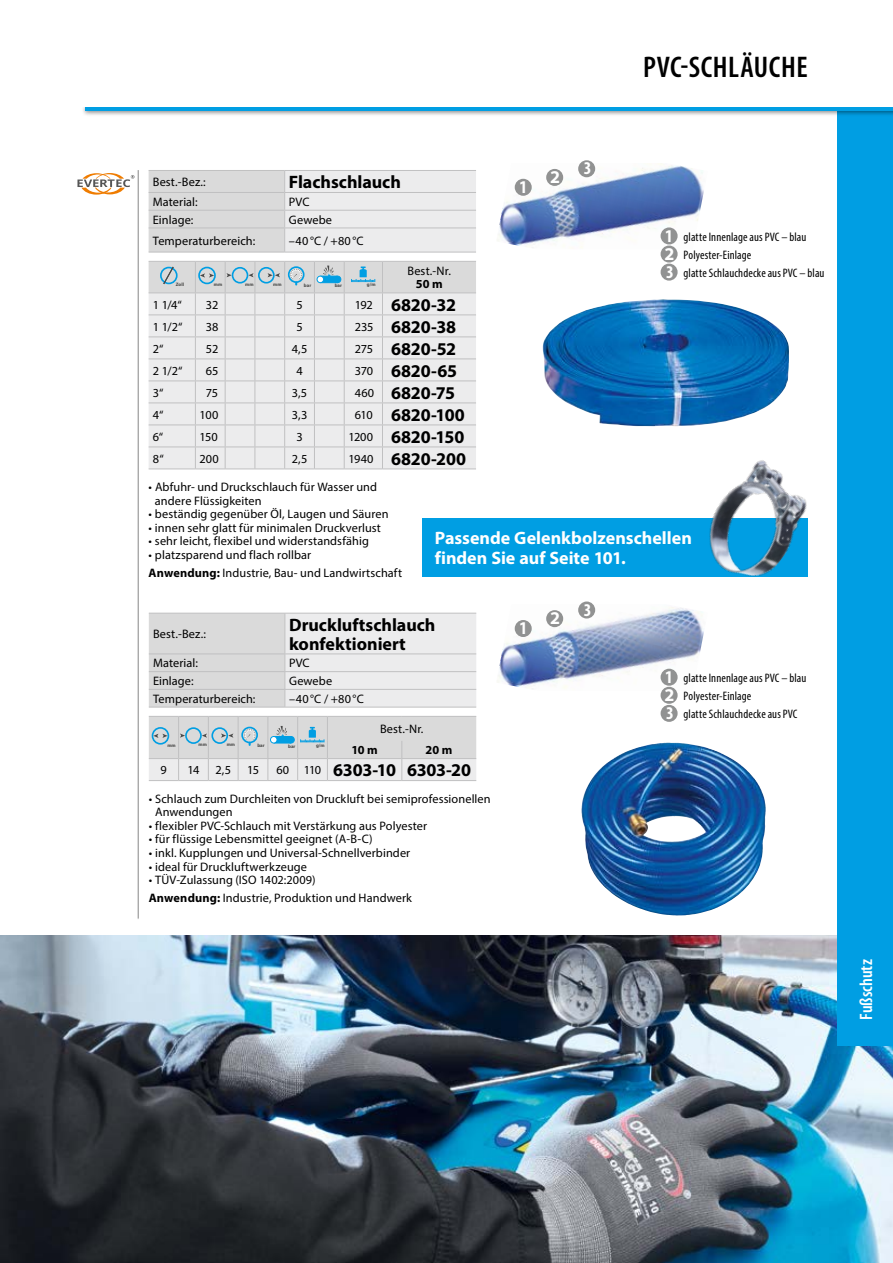
<style>
.page{position:relative;width:893px;height:1263px;background:#fff}
.page>*{position:absolute;margin:0;border:0;box-sizing:border-box;transform-origin:0 0}
.t1{font:600 condensed 30px "Myriad Pro";letter-spacing:.02em;color:#000}
.t2{font:700 18px/18.8px "Myriad Pro";letter-spacing:-.005em;color:#000}
.t3{font:700 18px/19.5px "Myriad Pro";color:#fff}
.t4{font:600 condensed 18px "Myriad Pro";color:#fff}
.t5{font:700 condensed 18px "Myriad Pro";color:#fff}
.t6{font:12.3px/13.5px "Myriad Pro";letter-spacing:.01em;color:#000}
.t7{font:condensed 12.3px/18px "Myriad Pro";letter-spacing:.01em;color:#000}
.t8{font:700 12.3px "Myriad Pro";color:#000}
.t9{font:700 4.8px "Myriad Pro";color:#494948}
.s1{font-weight:700;font-size:18px;color:#fff}
.s2{font-weight:700;font-stretch:normal;font-size:18px;color:#fff}
.s3{font-weight:400;font-size:12.3px}
.s4{font-weight:700}
</style>
<div class="page">
<hr style="left:138px;top:170px;width:1px;height:1044px;background:#878786">
<img style="left:543px;top:299px;width:246px;height:127px">
<svg style="left:149px;top:170px;width:327px;height:82px;background:#e2e2e2"></svg>
<hr style="left:149px;top:252px;width:136px;height:1px;background:#c0c0c1">
<hr style="left:285px;top:252px;width:191px;height:1px;background:#c0c0c1">
<svg style="left:149px;top:261px;width:327px;height:209px;background:#e4e5e7"></svg>
<svg style="left:149px;top:613px;width:327px;height:94px;background:#e2e2e3"></svg>
<hr style="left:149px;top:707px;width:136px;height:1px;background:#c0c0c1">
<hr style="left:285px;top:707px;width:191px;height:1px;background:#c0c0c1">
<svg style="left:149px;top:716px;width:327px;height:65px;background:#d7dcde"></svg>
<img style="left:581px;top:743px;width:185px;height:172px">
<img style="left:497px;top:604px;width:207px;height:87px">
<div style="left:515px;top:620px;width:17px;height:17px;background:#919292;border-radius:50%"></div>
<div style="left:546px;top:610px;width:17px;height:17px;background:#919292;border-radius:50%"></div>
<div style="left:578px;top:601px;width:17px;height:17px;background:#919292;border-radius:50%"></div>
<img style="left:497px;top:163px;width:207px;height:86px">
<div style="left:515px;top:179px;width:17px;height:17px;background:#919292;border-radius:50%"></div>
<div style="left:546px;top:169px;width:17px;height:17px;background:#919292;border-radius:50%"></div>
<div style="left:578px;top:160px;width:17px;height:17px;background:#919292;border-radius:50%"></div>
<svg style="left:77px;top:173px;width:58px;height:22px"></svg>
<div style="left:0;top:918px;width:893px;height:345px;background:#fff"></div>
<img style="left:0;top:935px;width:893px;height:328px">
<div style="left:422px;top:518px;width:386px;height:59px;background:#009ee3"></div>
<img style="left:709px;top:460px;width:98px;height:117px">
<div style="left:838px;top:108px;width:55px;height:937px;background:#009ee3"></div>
<div style="left:81px;top:103px;width:812px;height:14px;background:#000;opacity:.5"></div>
<hr style="left:85px;top:107px;width:808px;height:4px;background:#009ee3">
<div style="left:0;top:98px;width:893px;height:9px;background:#fff"></div>
<div style="left:661px;top:669px;width:17px;height:17px;background:#919292;border-radius:50%"></div>
<div style="left:661px;top:687px;width:17px;height:17px;background:#919292;border-radius:50%"></div>
<div style="left:661px;top:705px;width:17px;height:17px;background:#919292;border-radius:50%"></div>
<div style="left:661px;top:227px;width:17px;height:17px;background:#919292;border-radius:50%"></div>
<div style="left:661px;top:246px;width:17px;height:17px;background:#919292;border-radius:50%"></div>
<div style="left:661px;top:264px;width:17px;height:17px;background:#919292;border-radius:50%"></div>
<p class="t6" style="left:153px;top:175px;width:54px">Best.-Bez.:</p>
<h2 class="t2" style="left:289px;top:172px;width:114px">Flachschlauch</h2>
<p class="t6" style="left:153px;top:195px;width:46px">Material:</p>
<p class="t6" style="left:289px;top:195px;width:22px">PVC</p>
<p class="t6" style="left:153px;top:213px;width:42px">Einlage:</p>
<p class="t6" style="left:289px;top:213px;width:45px">Gewebe</p>
<p class="t6" style="left:153px;top:234px;width:104px">Temperaturbereich:</p>
<p class="t6" style="left:289px;top:234px;width:76px">–40°C / +80°C</p>
<p class="t9" style="left:176px;top:282px;width:10px">Zoll</p>
<p class="t9" style="left:214px;top:282px;width:10px">mm</p>
<p class="t9" style="left:245px;top:281px;width:10px">mm</p>
<p class="t9" style="left:273px;top:281px;width:10px">mm</p>
<p class="t9" style="left:304px;top:282px;width:9px">bar</p>
<p class="t9" style="left:335px;top:283px;width:9px">bar</p>
<p class="t9" style="left:367px;top:282px;width:10px">g/m</p>
<p class="t6" style="left:408px;top:264px;width:45px">Best.-Nr.</p>
<p class="t8" style="left:416px;top:276px;width:28px">50 m</p>
<h2 class="t5" style="left:519px;top:176px;width:9px">1</h2>
<h2 class="t3" style="left:550px;top:167px;width:11px">2</h2>
<h2 class="t5" style="left:584px;top:157px;width:9px">3</h2>
<h1 class="t1" style="left:643px;top:50px;width:166px">PVC-SCHLÄUCHE</h1>
<p class="t7" style="left:664px;top:227px;width:161px"><span class="s1">1</span> glatte Innenlage aus PVC – blau<br><span class="s2">2</span> Polyester-Einlage<br><span class="s1">3</span> glatte Schlauchdecke aus PVC – blau</p>
<p class="t6" style="left:153px;top:297px;width:31px">1 1/4“</p>
<p class="t6" style="left:206px;top:297px;width:14px">32</p>
<p class="t6" style="left:296px;top:297px;width:8px">5</p>
<h2 class="t2" style="left:355px;top:295px;width:103px"><span class="s3">192</span> 6820-32</h2>
<p class="t6" style="left:153px;top:319px;width:31px">1 1/2“</p>
<p class="t6" style="left:206px;top:319px;width:14px">38</p>
<p class="t6" style="left:296px;top:319px;width:8px">5</p>
<h2 class="t2" style="left:355px;top:317px;width:103px"><span class="s3">235</span> 6820-38</h2>
<p class="t6" style="left:153px;top:341px;width:12px">2“</p>
<p class="t6" style="left:206px;top:341px;width:14px">52</p>
<p class="t6" style="left:292px;top:341px;width:17px">4,5</p>
<h2 class="t2" style="left:355px;top:339px;width:103px"><span class="s3">275</span> 6820-52</h2>
<p class="t6" style="left:153px;top:363px;width:31px">2 1/2“</p>
<p class="t6" style="left:206px;top:363px;width:14px">65</p>
<p class="t6" style="left:296px;top:363px;width:8px">4</p>
<h2 class="t2" style="left:355px;top:361px;width:104px"><span class="s3">370</span> 6820-65</h2>
<p class="t6" style="left:153px;top:385px;width:12px">3“</p>
<p class="t6" style="left:206px;top:385px;width:14px">75</p>
<p class="t6" style="left:292px;top:385px;width:17px">3,5</p>
<h2 class="t2" style="left:355px;top:383px;width:102px"><span class="s3">460</span> 6820-75</h2>
<p class="t6" style="left:153px;top:407px;width:12px">4“</p>
<p class="t6" style="left:200px;top:407px;width:20px">100</p>
<p class="t6" style="left:292px;top:407px;width:17px">3,3</p>
<h2 class="t2" style="left:355px;top:405px;width:112px"><span class="s3">610</span> 6820-100</h2>
<p class="t6" style="left:153px;top:429px;width:12px">6“</p>
<p class="t6" style="left:200px;top:429px;width:20px">150</p>
<p class="t6" style="left:296px;top:429px;width:8px">3</p>
<h2 class="t2" style="left:348px;top:427px;width:117px"><span class="s3">1200</span> 6820-150</h2>
<p class="t6" style="left:153px;top:451px;width:12px">8“</p>
<p class="t6" style="left:200px;top:451px;width:21px">200</p>
<p class="t6" style="left:292px;top:451px;width:17px">2,5</p>
<h2 class="t2" style="left:348px;top:449px;width:119px"><span class="s3">1940</span> 6820-200</h2>
<p class="t6" style="left:155px;top:480px;width:224px;text-indent:-6px">• Abfuhr- und Druckschlauch für Wasser und andere Flüssigkeiten</p>
<p class="t6" style="left:149px;top:507px;width:241px">• beständig gegenüber Öl, Laugen und Säuren</p>
<p class="t6" style="left:149px;top:521px;width:234px">• innen sehr glatt für minimalen Druckverlust</p>
<p class="t6" style="left:149px;top:534px;width:222px">• sehr leicht, flexibel und widerstandsfähig</p>
<p class="t6" style="left:149px;top:546px;width:255px;line-height:17.7px">• platzsparend und flach rollbar<br><span class="s4">Anwendung:</span> Industrie, Bau- und Landwirtschaft</p>
<h2 class="t3" style="left:435px;top:528px;width:259px">Passende Gelenkbolzenschellen finden Sie auf Seite 101.</h2>
<p class="t6" style="left:153px;top:627px;width:54px">Best.-Bez.:</p>
<h2 class="t2" style="left:289px;top:615px;width:148px">Druckluftschlauch konfektioniert</h2>
<p class="t6" style="left:153px;top:656px;width:46px">Material:</p>
<p class="t6" style="left:289px;top:656px;width:22px">PVC</p>
<p class="t6" style="left:153px;top:674px;width:42px">Einlage:</p>
<p class="t6" style="left:289px;top:674px;width:45px">Gewebe</p>
<p class="t6" style="left:153px;top:692px;width:104px">Temperaturbereich:</p>
<p class="t6" style="left:289px;top:692px;width:76px">–40°C / +80°C</p>
<p class="t9" style="left:167px;top:742px;width:10px">mm</p>
<p class="t9" style="left:199px;top:742px;width:10px">mm</p>
<p class="t9" style="left:227px;top:742px;width:10px">mm</p>
<p class="t9" style="left:257px;top:742px;width:9px">bar</p>
<p class="t9" style="left:288px;top:743px;width:9px">bar</p>
<p class="t9" style="left:316px;top:742px;width:10px">g/m</p>
<p class="t6" style="left:380px;top:722px;width:45px">Best.-Nr.</p>
<p class="t8" style="left:351px;top:742px;width:28px">10 m</p>
<p class="t8" style="left:426px;top:742px;width:28px">20 m</p>
<p class="t6" style="left:161px;top:763px;width:8px">9</p>
<p class="t6" style="left:187px;top:763px;width:14px">14</p>
<p class="t6" style="left:215px;top:763px;width:17px">2,5</p>
<p class="t6" style="left:247px;top:763px;width:13px">15</p>
<h2 class="t2" style="left:276px;top:760px;width:196px"><span class="s3">60 110</span> 6303-10 6303-20</h2>
<p class="t6" style="left:155px;top:792px;width:337px;text-indent:-6px">• Schlauch zum Durchleiten von Druckluft bei semiprofessionellen<br>Anwendungen</p>
<p class="t6" style="left:149px;top:819px;width:280px">• flexibler PVC-Schlauch mit Verstärkung aus Polyester</p>
<p class="t6" style="left:149px;top:832px;width:225px">• für flüssige Lebensmittel geeignet (A-B-C)</p>
<p class="t6" style="left:149px;top:846px;width:263px">• inkl. Kupplungen und Universal-Schnellverbinder</p>
<p class="t6" style="left:149px;top:859px;width:160px">• ideal für Druckluftwerkzeuge</p>
<p class="t6" style="left:149px;top:871px;width:265px;line-height:17.7px">• TÜV-Zulassung (ISO 1402:2009)<br><span class="s4">Anwendung:</span> Industrie, Produktion und Handwerk</p>
<h2 class="t5" style="left:519px;top:617px;width:9px">1</h2>
<h2 class="t3" style="left:550px;top:608px;width:11px">2</h2>
<h2 class="t5" style="left:584px;top:598px;width:9px">3</h2>
<p class="t7" style="left:664px;top:669px;width:143px"><span class="s1">1</span> glatte Innenlage aus PVC – blau<br><span class="s2">2</span> Polyester-Einlage<br><span class="s1">3</span> glatte Schlauchdecke aus PVC</p>
<h2 class="t4" style="left:856px;top:1020px;width:62px;rotate:-90deg">Fußschutz</h2>
</div>
